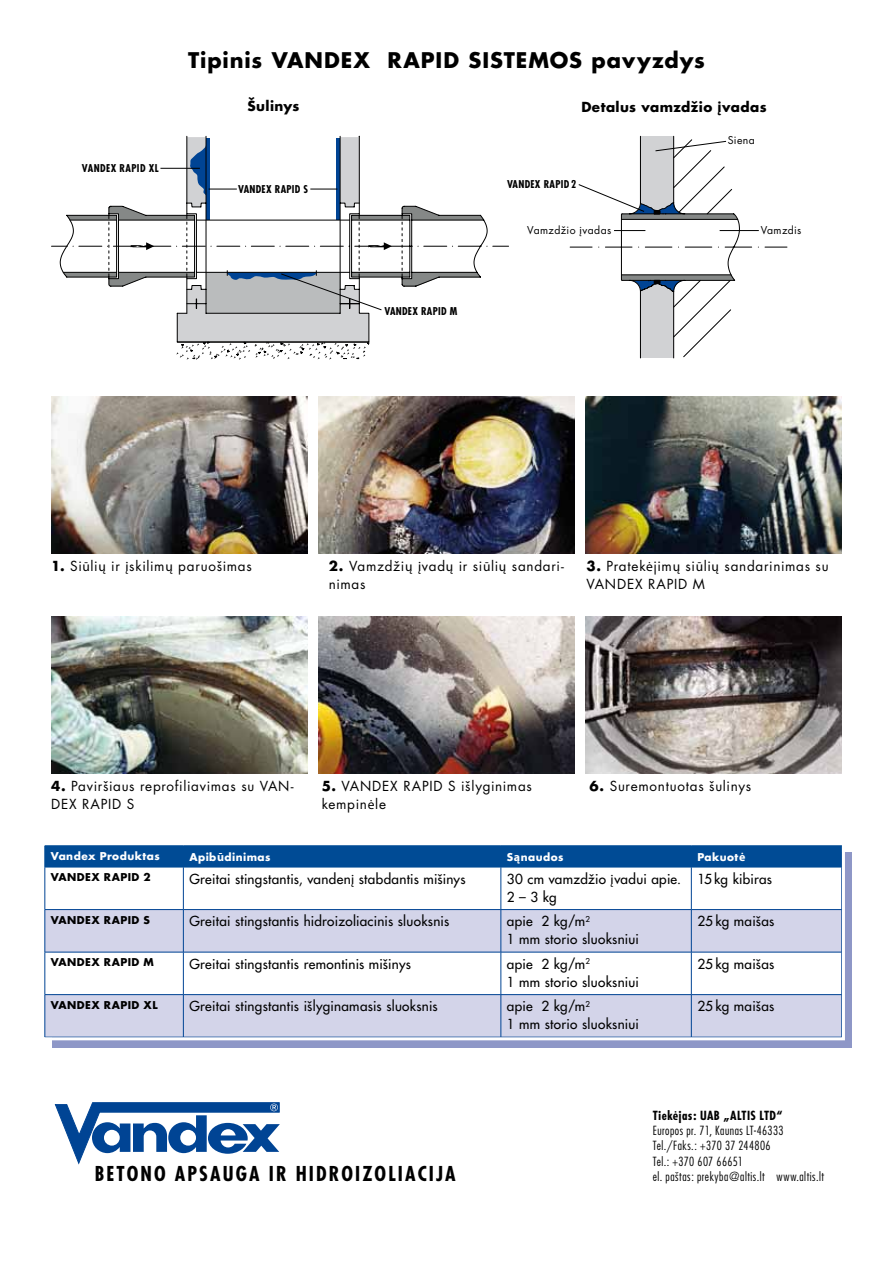
<style>
.page{position:relative;width:893px;height:1263px;background:#fff}
.page>*{position:absolute;margin:0;border:0;box-sizing:border-box;transform-origin:0 0}
.t1{font:700 21px "Futura";letter-spacing:.045em;color:#000}
.t2{font:700 condensed 19.95px "Futura";letter-spacing:.105em;color:#000}
.t3{font:13.5px/18px "Futura";letter-spacing:.02em;color:#000}
.t4{font:13.5px/18px "Futura";letter-spacing:.05em;color:#000}
.t5{font:700 13.5px "Futura";letter-spacing:.025em;color:#000}
.t6{font:300 condensed 12.3px/15.3px "Futura";letter-spacing:.04em;color:#000}
.t7{font:700 condensed 10.5px "Futura";letter-spacing:.025em;color:#000}
.t8{font:700 10.5px "Futura";letter-spacing:.045em;color:#000}
.t9{font:700 10.5px "Futura";letter-spacing:.045em;color:#fff}
.t10{font:10.5px "Futura";letter-spacing:.035em;color:#000}
.s1{font-family:"Myriad Pro";font-size:15px}
.s2{font-family:"Myriad Pro"}
.s3{font-weight:700}
.s4{font-family:"Myriad Pro";font-size:12px}
.s5{font-family:"Myriad Pro";font-weight:700;font-size:13.05px}
</style>
<div class="page">
<img style="left:51px;top:396px;width:257px;height:157px">
<img style="left:318px;top:396px;width:257px;height:157px">
<img style="left:585px;top:396px;width:257px;height:157px">
<img style="left:585px;top:617px;width:257px;height:157px">
<img style="left:51px;top:617px;width:257px;height:157px">
<img style="left:318px;top:617px;width:257px;height:157px">
<hr style="left:720px;top:230px;width:39px;height:1px;background:#000">
<svg style="left:578px;top:136px;width:160px;height:222px"></svg>
<svg style="left:59px;top:136px;width:425px;height:224px"></svg>
<div style="left:52px;top:852px;width:799px;height:196px;background:#8e97c7"></div>
<div style="left:52px;top:868px;width:789px;height:41px;background:#fff"></div>
<svg style="left:46px;top:910px;width:795px;height:126px;fill:#d3d4e9"></svg>
<hr style="left:45px;top:867px;width:1px;height:42px;background:#004494">
<hr style="left:183px;top:867px;width:1px;height:42px;background:#004494">
<hr style="left:501px;top:867px;width:1px;height:42px;background:#004494">
<hr style="left:691px;top:867px;width:1px;height:42px;background:#004494">
<hr style="left:45px;top:909px;width:138px;height:1px;background:#004494">
<hr style="left:45px;top:910px;width:1px;height:42px;background:#004494">
<hr style="left:183px;top:909px;width:318px;height:1px;background:#004494">
<hr style="left:183px;top:910px;width:1px;height:42px;background:#004494">
<hr style="left:501px;top:909px;width:190px;height:1px;background:#004494">
<hr style="left:501px;top:910px;width:1px;height:42px;background:#004494">
<hr style="left:691px;top:909px;width:151px;height:1px;background:#004494">
<hr style="left:691px;top:910px;width:1px;height:42px;background:#004494">
<hr style="left:45px;top:952px;width:138px;height:1px;background:#004494">
<hr style="left:45px;top:952px;width:1px;height:42px;background:#004494">
<hr style="left:183px;top:952px;width:318px;height:1px;background:#004494">
<hr style="left:183px;top:952px;width:1px;height:42px;background:#004494">
<hr style="left:501px;top:952px;width:190px;height:1px;background:#004494">
<hr style="left:501px;top:952px;width:1px;height:42px;background:#004494">
<hr style="left:691px;top:952px;width:151px;height:1px;background:#004494">
<hr style="left:691px;top:952px;width:1px;height:42px;background:#004494">
<hr style="left:45px;top:994px;width:138px;height:1px;background:#004494">
<hr style="left:45px;top:995px;width:1px;height:42px;background:#004494">
<hr style="left:183px;top:994px;width:318px;height:1px;background:#004494">
<hr style="left:183px;top:995px;width:1px;height:42px;background:#004494">
<hr style="left:501px;top:994px;width:190px;height:1px;background:#004494">
<hr style="left:501px;top:995px;width:1px;height:42px;background:#004494">
<hr style="left:691px;top:994px;width:151px;height:1px;background:#004494">
<hr style="left:691px;top:995px;width:1px;height:42px;background:#004494">
<div style="left:45px;top:846px;width:796px;height:21px;background:#004b95"></div>
<hr style="left:45px;top:867px;width:138px;height:1px;background:#004b95">
<hr style="left:183px;top:867px;width:318px;height:1px;background:#004b95">
<hr style="left:501px;top:867px;width:190px;height:1px;background:#004b95">
<hr style="left:691px;top:867px;width:151px;height:1px;background:#004b95">
<div style="left:40px;top:842px;width:805px;height:198px;border:3px solid #fff"></div>
<svg style="left:54px;top:1102px;width:226px;height:63px"></svg>
<h1 class="t1" style="left:188px;top:46px;width:231px">Tipinis VANDEX RAPID</h1>
<h1 class="t1" style="left:469px;top:46px;width:238px">SISTEMOS pavyzdys</h1>
<p class="t7" style="left:82px;top:162px;width:7px">VANDEX</p>
<p class="t7" style="left:120px;top:162px;width:7px">RAPID</p>
<p class="t7" style="left:149px;top:162px;width:11px">XL</p>
<p class="t5" style="left:248px;top:97px;width:53px">Šulinys</p>
<p class="t7" style="left:238px;top:183px;width:7px">VANDEX</p>
<p class="t7" style="left:275px;top:183px;width:6px">RAPID</p>
<p class="t7" style="left:303px;top:183px;width:6px">S</p>
<p class="t7" style="left:384px;top:304px;width:7px">VANDEX</p>
<p class="t7" style="left:421px;top:304px;width:6px">RAPID</p>
<p class="t7" style="left:450px;top:304px;width:9px">M</p>
<p class="t5" style="left:581px;top:98px;width:187px">Detalus vamzdžio <span class="s1">į</span>vadas</p>
<p class="t7" style="left:507px;top:177px;width:71px">VANDEX RAPID 2</p>
<p class="t10" style="left:527px;top:223px;width:86px">Vamzdžio <span class="s2">į</span>vadas</p>
<p class="t10" style="left:728px;top:133px;width:29px">Siena</p>
<p class="t10" style="left:761px;top:223px;width:42px">Vamzdis</p>
<p class="t4" style="left:51px;top:557px;width:202px"><span class="s3">1.</span> Si<span class="s2">ū</span>li<span class="s2">ų</span> ir <span class="s2">į</span>skilim<span class="s2">ų</span> paruošimas</p>
<p class="t4" style="left:329px;top:557px;width:237px"><span class="s3">2.</span> Vamzdži<span class="s2">ų į</span>vad<span class="s2">ų</span> ir si<span class="s2">ū</span>li<span class="s2">ų</span> sandari&shy;nimas</p>
<p class="t4" style="left:586px;top:557px;width:244px"><span class="s3">3.</span> Pratek<span class="s2">ė</span>jim<span class="s2">ų</span> si<span class="s2">ū</span>li<span class="s2">ų</span> sandarinimas su<br>VANDEX RAPID M</p>
<p class="t4" style="left:51px;top:777px;width:244px"><span class="s3">4.</span> Paviršiaus reprofiliavimas su VAN-<br>DEX RAPID S</p>
<p class="t4" style="left:322px;top:777px;width:212px"><span class="s3">5.</span> VANDEX RAPID S išlyginimas kempin<span class="s2">ė</span>le</p>
<p class="t4" style="left:590px;top:777px;width:163px"><span class="s3">6.</span> Suremontuotas šulinys</p>
<p class="t9" style="left:51px;top:849px;width:110px">Vandex Produktas</p>
<p class="t9" style="left:189px;top:850px;width:83px">Apib<span class="s4">ū</span>dinimas</p>
<p class="t9" style="left:507px;top:850px;width:58px">S<span class="s4">ą</span>naudos</p>
<p class="t9" style="left:697px;top:850px;width:50px">Pakuot<span class="s4">ė</span></p>
<p class="t8" style="left:51px;top:870px;width:101px">VANDEX rapid 2</p>
<p class="t3" style="left:189px;top:870px;width:278px">Greitai stingstantis, vanden<span class="s2">į</span> stabdantis mišinys</p>
<p class="t3" style="left:507px;top:870px;width:176px">30 cm vamzdžio <span class="s2">į</span>vadui apie.<br>2 – 3 kg</p>
<p class="t3" style="left:697px;top:870px;width:76px">15 kg kibiras</p>
<p class="t8" style="left:51px;top:913px;width:100px">VANDEX rapid s</p>
<p class="t3" style="left:189px;top:912px;width:261px">Greitai stingstantis hidroizoliacinis sluoksnis</p>
<p class="t3" style="left:507px;top:912px;width:134px">apie 2 kg/m<sup>2<br></sup>1 mm storio sluoksniui</p>
<p class="t3" style="left:697px;top:912px;width:78px">25 kg maišas</p>
<p class="t8" style="left:51px;top:955px;width:104px">VANDEX rapid m</p>
<p class="t3" style="left:189px;top:955px;width:223px">Greitai stingstantis remontinis mišinys</p>
<p class="t3" style="left:507px;top:955px;width:134px">apie 2 kg/m<sup>2<br></sup>1 mm storio sluoksniui</p>
<p class="t3" style="left:697px;top:955px;width:78px">25 kg maišas</p>
<p class="t8" style="left:51px;top:998px;width:108px">VANDEX rapid xl</p>
<p class="t3" style="left:189px;top:997px;width:250px">Greitai stingstantis išlyginamasis sluoksnis</p>
<p class="t3" style="left:507px;top:997px;width:134px">apie 2 kg/m<sup>2<br></sup>1 mm storio sluoksniui</p>
<p class="t3" style="left:697px;top:997px;width:78px">25 kg maišas</p>
<h2 class="t2" style="left:95px;top:1161px;width:362px">BETONO APSAUGA IR HIDROIZOLIACIJA</h2>
<p class="t6" style="left:653px;top:1107px;width:173px"><span class="s3">TIEK</span><span class="s5">ė</span><span class="s3">JAS: UAB „ALTIS LTD“<br></span>Europos pr. 71, Kaunas LT-46333<br>Tel./Faks.: +370 37 244806<br>Tel.: +370 607 66651<br>el. paštas: prekyba@altis.lt www.altis.lt</p>
</div>
